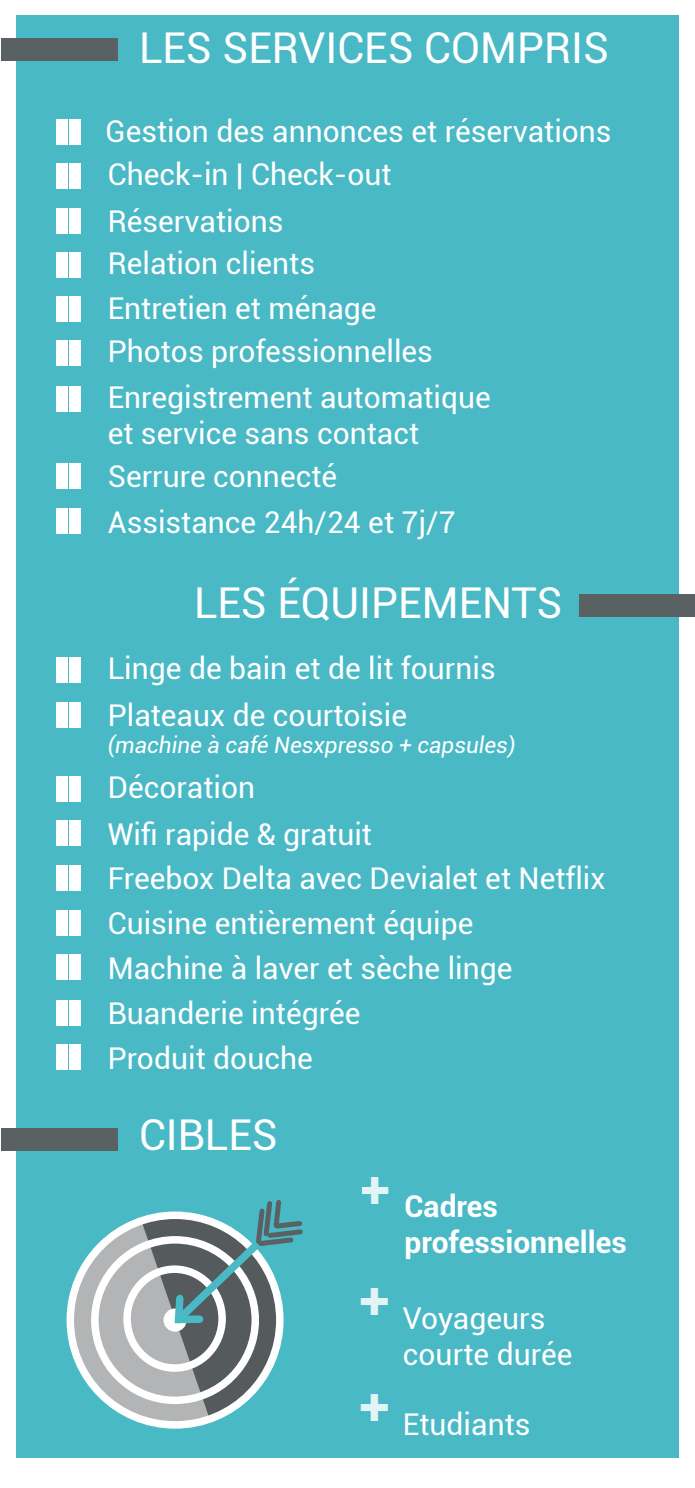
<style>
.page{position:relative;width:695px;height:1488px;background:#fff}
.page>*{position:absolute;margin:0;border:0;box-sizing:border-box;transform-origin:0 0}
.t1{font:42.5px "Roboto";color:#fff}
.t2{font:30px/44.8px "Roboto";color:#fff}
.t3{font:700 30px/36px "Roboto";color:#fff}
.t4{font:italic 22.5px "Roboto";color:#fff}
</style>
<div class="page">
<div style="left:17px;top:15px;width:662px;height:1443px;background:#4ab9c6"></div>
<div style="left:2px;top:38px;width:116px;height:23px;background:#5a6163"></div>
<div style="left:56px;top:119px;width:12px;height:12px;background:#fff"></div>
<div style="left:69px;top:119px;width:12px;height:12px;background:#fff"></div>
<div style="left:56px;top:132px;width:12px;height:12px;background:#fff"></div>
<div style="left:69px;top:132px;width:12px;height:12px;background:#fff"></div>
<div style="left:56px;top:163px;width:12px;height:12px;background:#fff"></div>
<div style="left:69px;top:163px;width:12px;height:12px;background:#fff"></div>
<div style="left:56px;top:176px;width:12px;height:12px;background:#fff"></div>
<div style="left:69px;top:176px;width:12px;height:12px;background:#fff"></div>
<div style="left:2px;top:1127px;width:116px;height:23px;background:#5a6163"></div>
<svg style="left:66px;top:1200px;width:237px;height:229px"></svg>
<div style="left:56px;top:208px;width:12px;height:12px;background:#fff"></div>
<div style="left:69px;top:208px;width:12px;height:12px;background:#fff"></div>
<div style="left:56px;top:221px;width:12px;height:12px;background:#fff"></div>
<div style="left:69px;top:221px;width:12px;height:12px;background:#fff"></div>
<div style="left:56px;top:252px;width:12px;height:12px;background:#fff"></div>
<div style="left:69px;top:252px;width:12px;height:12px;background:#fff"></div>
<div style="left:56px;top:265px;width:12px;height:12px;background:#fff"></div>
<div style="left:69px;top:265px;width:12px;height:12px;background:#fff"></div>
<div style="left:56px;top:296px;width:12px;height:12px;background:#fff"></div>
<div style="left:69px;top:296px;width:12px;height:12px;background:#fff"></div>
<div style="left:56px;top:309px;width:12px;height:12px;background:#fff"></div>
<div style="left:69px;top:309px;width:12px;height:12px;background:#fff"></div>
<div style="left:56px;top:340px;width:12px;height:12px;background:#fff"></div>
<div style="left:69px;top:340px;width:12px;height:12px;background:#fff"></div>
<div style="left:56px;top:353px;width:12px;height:12px;background:#fff"></div>
<div style="left:69px;top:353px;width:12px;height:12px;background:#fff"></div>
<div style="left:56px;top:386px;width:12px;height:12px;background:#fff"></div>
<div style="left:69px;top:386px;width:12px;height:12px;background:#fff"></div>
<div style="left:56px;top:399px;width:12px;height:12px;background:#fff"></div>
<div style="left:69px;top:399px;width:12px;height:12px;background:#fff"></div>
<div style="left:56px;top:463px;width:12px;height:12px;background:#fff"></div>
<div style="left:69px;top:463px;width:12px;height:12px;background:#fff"></div>
<div style="left:56px;top:476px;width:12px;height:12px;background:#fff"></div>
<div style="left:69px;top:476px;width:12px;height:12px;background:#fff"></div>
<div style="left:56px;top:508px;width:12px;height:12px;background:#fff"></div>
<div style="left:69px;top:508px;width:12px;height:12px;background:#fff"></div>
<div style="left:56px;top:521px;width:12px;height:12px;background:#fff"></div>
<div style="left:69px;top:521px;width:12px;height:12px;background:#fff"></div>
<div style="left:579px;top:593px;width:116px;height:23px;background:#5a6163"></div>
<div style="left:56px;top:657px;width:12px;height:12px;background:#fff"></div>
<div style="left:69px;top:657px;width:12px;height:12px;background:#fff"></div>
<div style="left:56px;top:670px;width:12px;height:12px;background:#fff"></div>
<div style="left:69px;top:670px;width:12px;height:12px;background:#fff"></div>
<div style="left:56px;top:702px;width:12px;height:12px;background:#fff"></div>
<div style="left:69px;top:702px;width:12px;height:12px;background:#fff"></div>
<div style="left:56px;top:715px;width:12px;height:12px;background:#fff"></div>
<div style="left:69px;top:715px;width:12px;height:12px;background:#fff"></div>
<div style="left:56px;top:776px;width:12px;height:12px;background:#fff"></div>
<div style="left:69px;top:776px;width:12px;height:12px;background:#fff"></div>
<div style="left:56px;top:789px;width:12px;height:12px;background:#fff"></div>
<div style="left:69px;top:789px;width:12px;height:12px;background:#fff"></div>
<div style="left:56px;top:821px;width:12px;height:12px;background:#fff"></div>
<div style="left:69px;top:821px;width:12px;height:12px;background:#fff"></div>
<div style="left:56px;top:834px;width:12px;height:12px;background:#fff"></div>
<div style="left:69px;top:834px;width:12px;height:12px;background:#fff"></div>
<div style="left:56px;top:865px;width:12px;height:12px;background:#fff"></div>
<div style="left:69px;top:865px;width:12px;height:12px;background:#fff"></div>
<div style="left:56px;top:878px;width:12px;height:12px;background:#fff"></div>
<div style="left:69px;top:878px;width:12px;height:12px;background:#fff"></div>
<div style="left:56px;top:910px;width:12px;height:12px;background:#fff"></div>
<div style="left:69px;top:910px;width:12px;height:12px;background:#fff"></div>
<div style="left:56px;top:923px;width:12px;height:12px;background:#fff"></div>
<div style="left:69px;top:923px;width:12px;height:12px;background:#fff"></div>
<div style="left:56px;top:954px;width:12px;height:13px;background:#fff"></div>
<div style="left:69px;top:954px;width:12px;height:13px;background:#fff"></div>
<div style="left:56px;top:967px;width:12px;height:12px;background:#fff"></div>
<div style="left:69px;top:967px;width:12px;height:12px;background:#fff"></div>
<div style="left:56px;top:1000px;width:12px;height:12px;background:#fff"></div>
<div style="left:69px;top:1000px;width:12px;height:12px;background:#fff"></div>
<div style="left:56px;top:1013px;width:12px;height:12px;background:#fff"></div>
<div style="left:69px;top:1013px;width:12px;height:12px;background:#fff"></div>
<div style="left:56px;top:1044px;width:12px;height:12px;background:#fff"></div>
<div style="left:69px;top:1044px;width:12px;height:12px;background:#fff"></div>
<div style="left:56px;top:1057px;width:12px;height:12px;background:#fff"></div>
<div style="left:69px;top:1057px;width:12px;height:12px;background:#fff"></div>
<h1 class="t1" style="left:139px;top:19px;width:472px">LES SERVICES COMPRIS</h1>
<p class="t2" style="left:105px;top:108px;width:508px;line-height:43px">Gestion des annonces et réservations<br>Check-in | Check-out</p>
<p class="t2" style="left:108px;top:200px;width:209px;line-height:41.5px">Réservations<br>Relation clients</p>
<p class="t2" style="left:108px;top:285px;width:327px;line-height:43.2px">Entretien et ménage<br>Photos professionnelles</p>
<p class="t2" style="left:108px;top:378px;width:385px;line-height:36px">Enregistrement automatique et service sans contact</p>
<p class="t2" style="left:108px;top:453px;width:349px;line-height:45.5px">Serrure connecté<br>Assistance 24h/24 et 7j/7</p>
<h1 class="t1" style="left:194px;top:572px;width:370px">LES ÉQUIPEMENTS</h1>
<p class="t2" style="left:108px;top:643px;width:390px;line-height:47.5px">Linge de bain et de lit fournis<br>Plateaux de courtoisie</p>
<p class="t4" style="left:108px;top:729px;width:409px">(machine à café Nesxpresso + capsules)</p>
<p class="t2" style="left:108px;top:762px;width:266px;line-height:47.2px">Décoration<br>Wifi rapide &amp; gratuit</p>
<p class="t2" style="left:108px;top:855px;width:499px">Freebox Delta avec Devialet et Netflix<br>Cuisine entièrement équipe<br>Machine à laver et sèche linge<br>Buanderie intégrée<br>Produit douche</p>
<h1 class="t1" style="left:139px;top:1105px;width:140px">CIBLES</h1>
<p class="t3" style="left:405px;top:1187px;width:224px">Cadres professionnelles</p>
<p class="t2" style="left:403px;top:1298px;width:171px;line-height:36px">Voyageurs courte durée</p>
<p class="t2" style="left:403px;top:1400px;width:129px">Etudiants</p>
</div>
